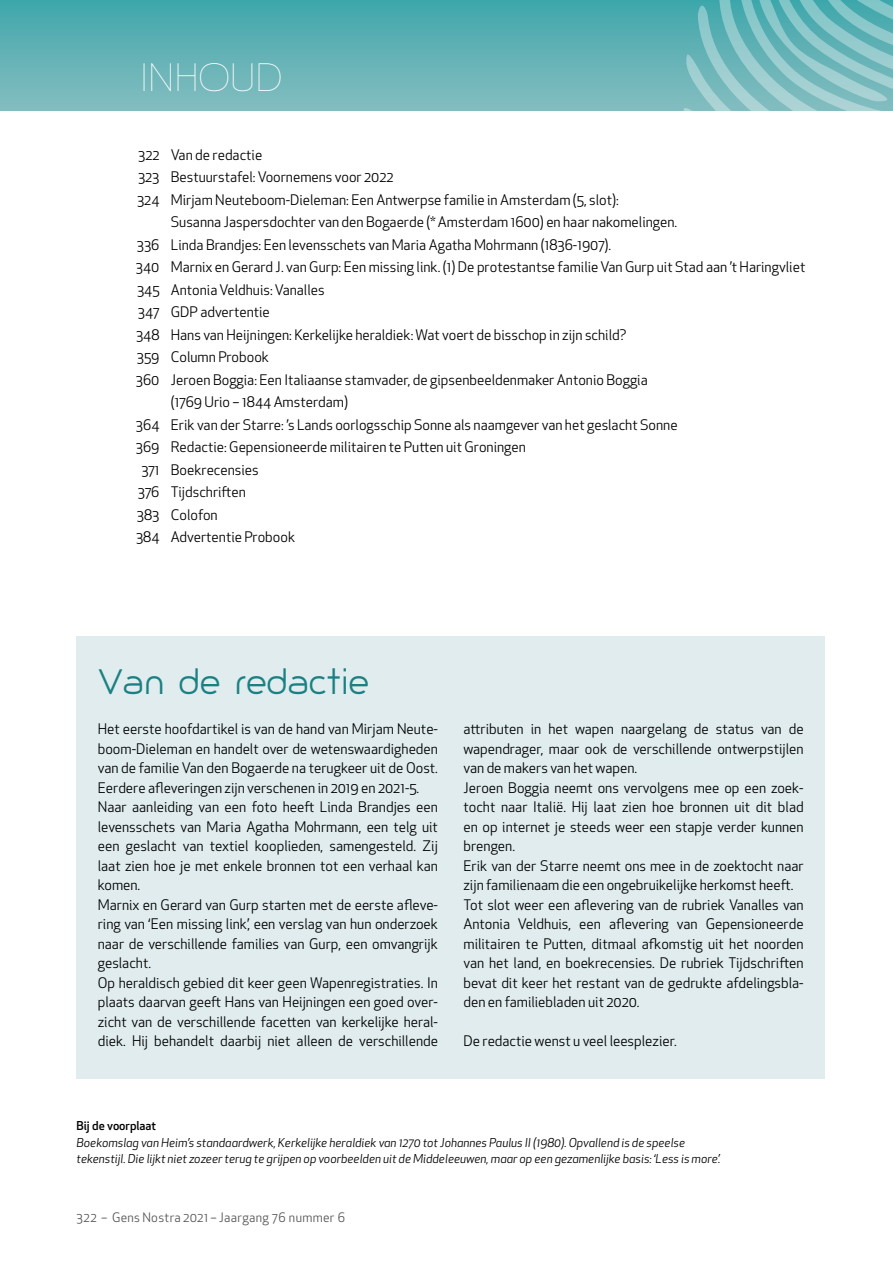
<style>
.page{position:relative;width:893px;height:1263px;background:#fff}
.page>*{position:absolute;margin:0;border:0;box-sizing:border-box;transform-origin:0 0}
._0-balkkop{font:100 37.5px "Giorgio";letter-spacing:.05em;color:#fff}
._0-kop_2{font:33px "Giorgio";color:#1b8082}
._1-tekst{font:14.25px/19.5px "Apex New";color:#000;text-align:justify}
._4e_inhoud{font:14.25px/22.5px "Apex New";color:#000}
.t1{font:12.75px "Apex New";letter-spacing:.025em;color:#565655}
.bijschrift{font:italic 12px/16.5px "Apex New";color:#000}
._5a_bijschrift{font:500 12px "Apex New";color:#000}
</style>
<div class="page">
<div style="left:0;top:0;width:893px;height:111px;background:linear-gradient(to bottom,#3fa7ab,#85bdc0)"></div>
<svg style="left:683px;top:0;width:210px;height:111px;background:#7abec0"></svg>
<div style="left:77px;top:637px;width:748px;height:442px;background:#e0ecee"></div>
<p class="_0-balkkop" style="left:141px;top:55px;width:142px">INHOUD</p>
<p class="_4e_inhoud" style="left:141px;top:143px;width:123px">322 Van de redactie</p>
<p class="_4e_inhoud" style="left:141px;top:166px;width:254px">323 Bestuurstafel: Voornemens voor 2022</p>
<p class="_4e_inhoud" style="left:171px;top:188px;width:508px;text-indent:-30px">324 Mirjam Neuteboom-Dieleman: Een Antwerpse familie in Amsterdam (5, slot):<br>Susanna Jaspersdochter van den Bogaerde (* Amsterdam 1600) en haar nakomelingen.</p>
<p class="_4e_inhoud" style="left:141px;top:233px;width:472px">336 Linda Brandjes: Een levensschets van Maria Agatha Mohrmann (1836-1907).</p>
<p class="_4e_inhoud" style="left:141px;top:256px;width:666px">340 Marnix en Gerard J. van Gurp: Een missing link. (1) De protestantse familie Van Gurp uit Stad aan ’t Haringvliet</p>
<p class="_4e_inhoud" style="left:141px;top:278px;width:185px">345 Antonia Veldhuis: Vanalles</p>
<p class="_4e_inhoud" style="left:141px;top:301px;width:130px">347 GDP advertentie</p>
<p class="_4e_inhoud" style="left:141px;top:323px;width:487px">348 Hans van Heijningen: Kerkelijke heraldiek: Wat voert de bisschop in zijn schild?</p>
<p class="_4e_inhoud" style="left:141px;top:346px;width:129px">359 Column Probook</p>
<p class="_4e_inhoud" style="left:171px;top:368px;width:478px;text-indent:-30px">360 Jeroen Boggia: Een Italiaanse stamvader, de gipsenbeeldenmaker Antonio Boggia (1769 Urio – 1844 Amsterdam)</p>
<p class="_4e_inhoud" style="left:141px;top:413px;width:538px">364 Erik van der Starre: ’s Lands oorlogsschip Sonne als naamgever van het geslacht Sonne</p>
<p class="_4e_inhoud" style="left:141px;top:436px;width:386px">369 Redactie: Gepensioneerde militairen te Putten uit Groningen</p>
<p class="_4e_inhoud" style="left:171px;top:458px;width:89px">Boekrecensies</p>
<p class="_4e_inhoud" style="left:141px;top:481px;width:106px">376 Tijdschriften</p>
<p class="_4e_inhoud" style="left:141px;top:503px;width:78px">383 Colofon</p>
<p class="_4e_inhoud" style="left:141px;top:526px;width:156px">384 Advertentie Probook</p>
<p class="_4e_inhoud" style="left:138px;top:143px;width:23px">322</p>
<p class="_1-tekst" style="left:138px;top:167px;width:23px">323</p>
<p class="_1-tekst" style="left:137px;top:190px;width:24px">324</p>
<p class="_1-tekst" style="left:137px;top:235px;width:24px">336</p>
<p class="_1-tekst" style="left:136px;top:257px;width:25px">340</p>
<p class="_1-tekst" style="left:137px;top:280px;width:24px">345</p>
<p class="_1-tekst" style="left:138px;top:302px;width:23px">347</p>
<p class="_1-tekst" style="left:136px;top:325px;width:25px">348</p>
<p class="_1-tekst" style="left:137px;top:347px;width:24px">359</p>
<p class="_1-tekst" style="left:136px;top:370px;width:25px">360</p>
<p class="_1-tekst" style="left:136px;top:415px;width:25px">364</p>
<p class="_1-tekst" style="left:136px;top:437px;width:25px">369</p>
<p class="_1-tekst" style="left:141px;top:460px;width:20px">371</p>
<p class="_1-tekst" style="left:138px;top:482px;width:23px">376</p>
<p class="_1-tekst" style="left:137px;top:505px;width:24px">383</p>
<p class="_1-tekst" style="left:136px;top:527px;width:25px">384</p>
<p class="_0-kop_2" style="left:98px;top:661px;width:273px">Van de redactie</p>
<p class="_1-tekst" style="left:98px;top:719px;width:342px">Het eerste hoofdartikel is van de hand van Mirjam Neute&shy;boom-Dieleman en handelt over de wetenswaardigheden van de familie Van den Bogaerde na terugkeer uit de Oost.<br>Eerdere afleveringen zijn verschenen in 2019 en 2021-5.</p>
<p class="_1-tekst" style="left:98px;top:797px;width:342px">Naar aanleiding van een foto heeft Linda Brandjes een levensschets van Maria Agatha Mohrmann, een telg uit een geslacht van textiel kooplieden, samengesteld. Zij laat zien hoe je met enkele bronnen tot een verhaal kan komen.</p>
<p class="_1-tekst" style="left:98px;top:895px;width:342px">Marnix en Gerard van Gurp starten met de eerste afleve&shy;ring van ‘Een missing link’, een verslag van hun onderzoek naar de verschillende families van Gurp, een omvangrijk geslacht.</p>
<p class="_1-tekst" style="left:98px;top:973px;width:342px">Op heraldisch gebied dit keer geen Wapenregistraties. In plaats daarvan geeft Hans van Heijningen een goed over&shy;zicht van de verschillende facetten van kerkelijke heral&shy;diek. Hij behandelt daarbij niet alleen de verschillende</p>
<p class="_1-tekst" style="left:463px;top:719px;width:342px">attributen in het wapen naargelang de status van de wapendrager, maar ook de verschillende ontwerpstijlen van de makers van het wapen.</p>
<p class="_1-tekst" style="left:463px;top:778px;width:342px">Jeroen Boggia neemt ons vervolgens mee op een zoek&shy;tocht naar Italië. Hij laat zien hoe bronnen uit dit blad en op internet je steeds weer een stapje verder kunnen brengen.</p>
<p class="_1-tekst" style="left:463px;top:856px;width:342px">Erik van der Starre neemt ons mee in de zoektocht naar zijn familienaam die een ongebruikelijke herkomst heeft.</p>
<p class="_1-tekst" style="left:463px;top:895px;width:342px">Tot slot weer een aflevering van de rubriek Vanalles van Antonia Veldhuis, een aflevering van Gepensioneerde militairen te Putten, ditmaal afkomstig uit het noorden van het land, en boekrecensies. De rubriek Tijdschriften bevat dit keer het restant van de gedrukte afdelingsbla&shy;den en familiebladen uit 2020.</p>
<p class="_1-tekst" style="left:463px;top:1031px;width:215px">De redactie wenst u veel leesplezier.</p>
<p class="_5a_bijschrift" style="left:77px;top:1118px;width:81px">Bij de voorplaat</p>
<p class="bijschrift" style="left:77px;top:1134px;width:645px">Boekomslag van Heim’s standaardwerk, Kerkelijke heraldiek van 1270 tot Johannes Paulus II (1980). Opvallend is de speelse tekenstijl. Die lijkt niet zozeer terug te grijpen op voorbeelden uit de Middeleeuwen, maar op een gezamenlijke basis: ‘Less is more’.</p>
<p class="t1" style="left:77px;top:1209px;width:270px">322 – Gens Nostra 2021 – Jaargang 76 nummer 6</p>
</div>
